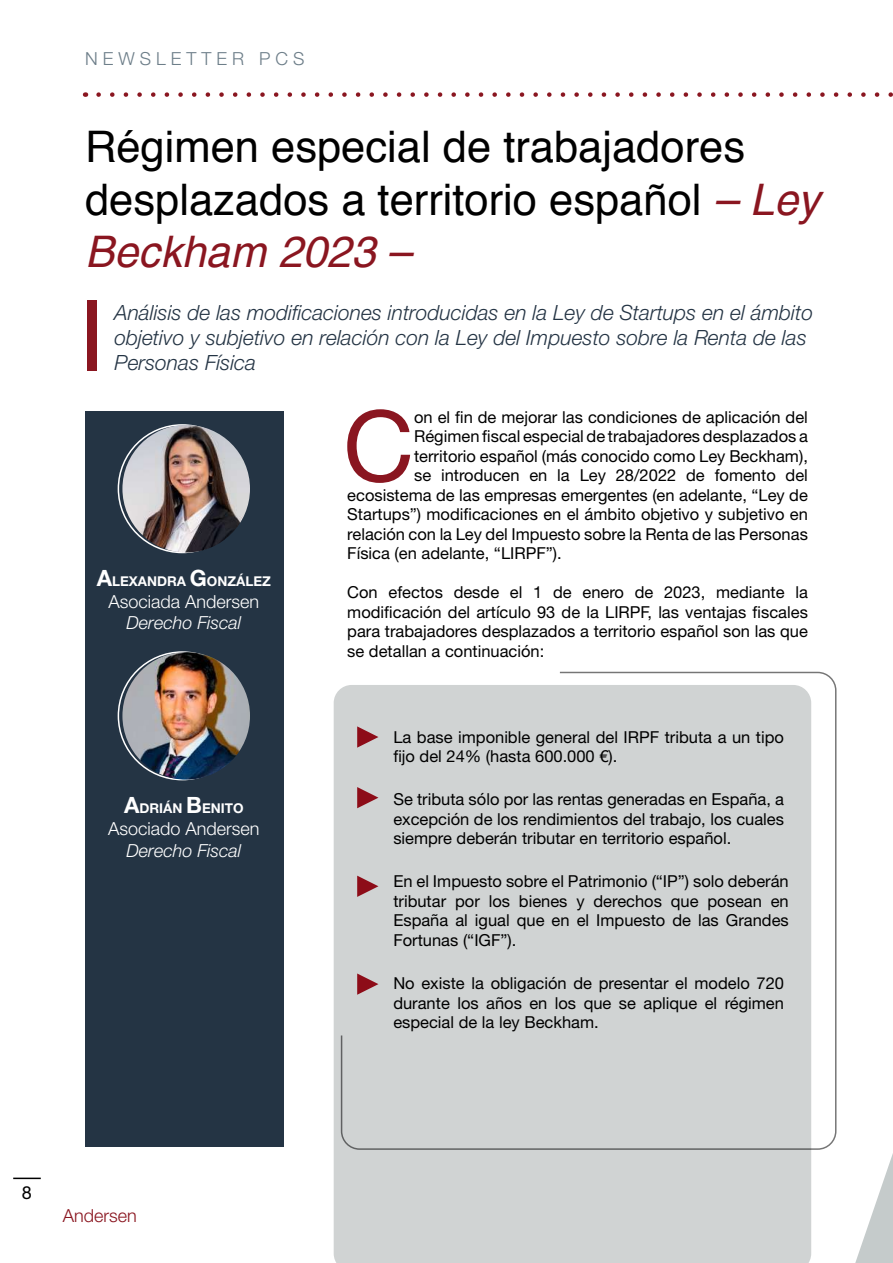
<style>
.page{position:relative;width:893px;height:1263px;background:#fff}
.page>*{position:absolute;margin:0;border:0;box-sizing:border-box;transform-origin:0 0}
.t1{font:98.4px "Helvetica Neue LT Pro";color:#8a1620}
.t2{font:43.5px/52.2px "Helvetica";color:#000}
.t3{font:italic 300 21px/25.2px "Helvetica Neue LT Pro";color:#243444}
.t4{font:300 18px "Helvetica Neue LT Pro";color:#fff}
.t5{font:italic 300 18px "Helvetica Neue LT Pro";color:#fff}
.t6{font:300 18px "Helvetica Neue LT Pro";color:#6d7e89}
.t7{font:300 18px "Helvetica Neue LT Pro";color:#8a1620}
.t8{font:18px "Helvetica Neue LT Pro";color:#000}
.t9{font:16.5px/19.5px "Helvetica Neue LT Pro";color:#000;text-align:justify}
.t10{font:700 13.5px "Helvetica Neue LT Pro";color:#fff}
.s1{font-style:italic;color:#8a1620}
.s2{font-size:22.5px}
</style>
<div class="page">
<hr style="left:13px;top:1177px;width:28px;height:2px;background:#000">
<svg style="left:99px;top:92px;width:794px;height:5px"></svg>
<div style="left:334px;top:689px;width:477px;height:574px;background:#d0d3d3"></div>
<div style="left:85px;top:411px;width:198px;height:735px;background:#243444"></div>
<div style="left:88px;top:300px;width:9px;height:71px;background:#8a1620"></div>
<img style="left:122px;top:425px;width:128px;height:127px;border-radius:64px">
<img style="left:122px;top:652px;width:128px;height:128px;border-radius:64px">
<svg style="left:855px;top:1153px;width:38px;height:110px"></svg>
<svg style="left:340px;top:671px;width:497px;height:479px;background:#d2d4d4"></svg>
<p class="t6" style="left:85px;top:48px;width:221px">N E W S L E T T E R P C S</p>
<h2 class="t2" style="left:85px;top:122px;width:736px">Régimen especial de trabajadores desplazados a territorio español <span class="s1">– Ley<br>Beckham 2023 –</span></h2>
<p class="t3" style="left:114px;top:299px;width:700px">Análisis de las modificaciones introducidas en la Ley de Startups en el ámbito objetivo y subjetivo en relación con la Ley del Impuesto sobre la Renta de las<br>Personas Física</p>
<p class="t10" style="left:97px;top:573px;width:176px"><span class="s2">A</span>LEXANDRA <span class="s2">G</span>ONZÁLEZ</p>
<p class="t4" style="left:108px;top:590px;width:152px">Asociada Andersen</p>
<p class="t5" style="left:127px;top:612px;width:116px">Derecho Fiscal</p>
<p class="t10" style="left:124px;top:800px;width:121px"><span class="s2">A</span>DRIÁN <span class="s2">B</span>ENITO</p>
<p class="t4" style="left:108px;top:817px;width:153px">Asociado Andersen</p>
<p class="t5" style="left:127px;top:839px;width:116px">Derecho Fiscal</p>
<h1 class="t1" style="left:343px;top:385px;width:73px">C</h1>
<p class="t9" style="left:414px;top:407px;width:395px">on el fin de mejorar las condiciones de aplicación del</p>
<p class="t9" style="left:414px;top:426px;width:395px">Régimen fiscal especial de trabajadores desplazados a</p>
<p class="t9" style="left:414px;top:446px;width:395px">territorio español (más conocido como Ley Beckham),</p>
<p class="t9" style="left:414px;top:465px;width:395px">se introducen en la Ley 28/2022 de fomento del</p>
<p class="t9" style="left:347px;top:485px;width:462px">ecosistema de las empresas emergentes (en adelante, “Ley de</p>
<p class="t9" style="left:347px;top:504px;width:462px">Startups”) modificaciones en el ámbito objetivo y subjetivo en</p>
<p class="t9" style="left:347px;top:524px;width:462px">relación con la Ley del Impuesto sobre la Renta de las Personas</p>
<p class="t9" style="left:347px;top:543px;width:216px">Física (en adelante, “LIRPF”).</p>
<p class="t9" style="left:347px;top:582px;width:462px">Con efectos desde el 1 de enero de 2023, mediante la modificación del artículo 93 de la LIRPF, las ventajas fiscales para trabajadores desplazados a territorio español son las que se detallan a continuación:</p>
<p class="t9" style="left:393px;top:727px;width:392px">La base imponible general del IRPF tributa a un tipo fijo del 24% (hasta 600.000 €).</p>
<p class="t9" style="left:393px;top:789px;width:392px">Se tributa sólo por las rentas generadas en España, a excepción de los rendimientos del trabajo, los cuales siempre deberán tributar en territorio español.</p>
<p class="t9" style="left:393px;top:871px;width:397px">En el Impuesto sobre el Patrimonio (“IP”) solo deberán tributar por los bienes y derechos que posean en España al igual que en el Impuesto de las Grandes Fortunas (“IGF”).</p>
<p class="t9" style="left:393px;top:973px;width:392px">No existe la obligación de presentar el modelo 720 durante los años en los que se aplique el régimen especial de la ley Beckham.</p>
<p class="t8" style="left:22px;top:1182px;width:12px">8</p>
<p class="t7" style="left:63px;top:1205px;width:76px">Andersen</p>
</div>
